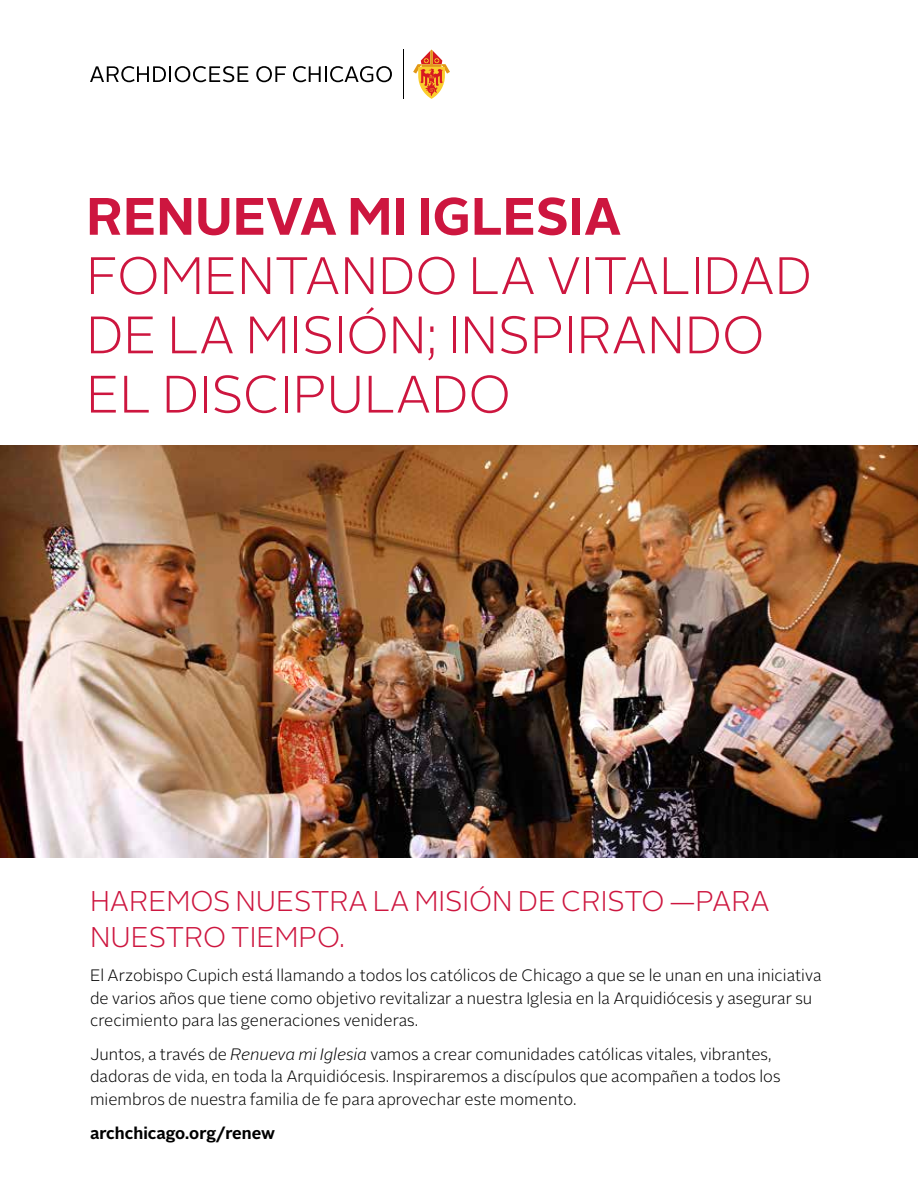
<style>
.page{position:relative;width:918px;height:1188px;background:#fff}
.page>*{position:absolute;margin:0;border:0;box-sizing:border-box;transform-origin:0 0}
.t1{font:300 52.5px/59.2px "Alright Sans";color:#cd163f}
.t2{font:700 52.5px "Alright Sans";color:#cd163f}
.t3{font:300 28.5px/36px "Alright Sans";color:#cd163f}
.t4{font:300 16.5px/22.5px "Alright Sans";color:#000}
.t5{font:700 16.5px "Alright Sans";color:#000}
.s1{font-style:italic}
</style>
<div class="page">
<hr style="left:404px;top:50px;width:1px;height:49px;background:#000">
<svg style="left:90px;top:66px;width:158px;height:16px"></svg>
<svg style="left:256px;top:66px;width:30px;height:16px"></svg>
<svg style="left:293px;top:66px;width:99px;height:16px"></svg>
<svg style="left:413px;top:50px;width:37px;height:49px"></svg>
<img style="left:0;top:446px;width:918px;height:412px">
<h1 class="t2" style="left:86px;top:180px;width:537px">RENUEVA MI IGLESIA</h1>
<h1 class="t1" style="left:86px;top:247px;width:727px">FOMENTANDO LA VITALIDAD<br>DE LA MISIÓN; INSPIRANDO<br>EL DISCIPULADO</h1>
<h2 class="t3" style="left:90px;top:884px;width:681px">HAREMOS NUESTRA LA MISIÓN DE CRISTO —PARA<br>NUESTRO TIEMPO.</h2>
<p class="t4" style="left:90px;top:964px;width:733px">El Arzobispo Cupich está llamando a todos los católicos de Chicago a que se le unan en una iniciativa de varios años que tiene como objetivo revitalizar a nuestra Iglesia en la Arquidiócesis y asegurar su crecimiento para las generaciones venideras.</p>
<p class="t4" style="left:90px;top:1043px;width:692px">Juntos, a través de <span class="s1">Renueva mi Iglesia</span> vamos a crear comunidades católicas vitales, vibrantes, dadoras de vida, en toda la Arquidiócesis. Inspiraremos a discípulos que acompañen a todos los miembros de nuestra familia de fe para aprovechar este momento.</p>
<p class="t5" style="left:90px;top:1121px;width:187px">archchicago.org/renew</p>
</div>
